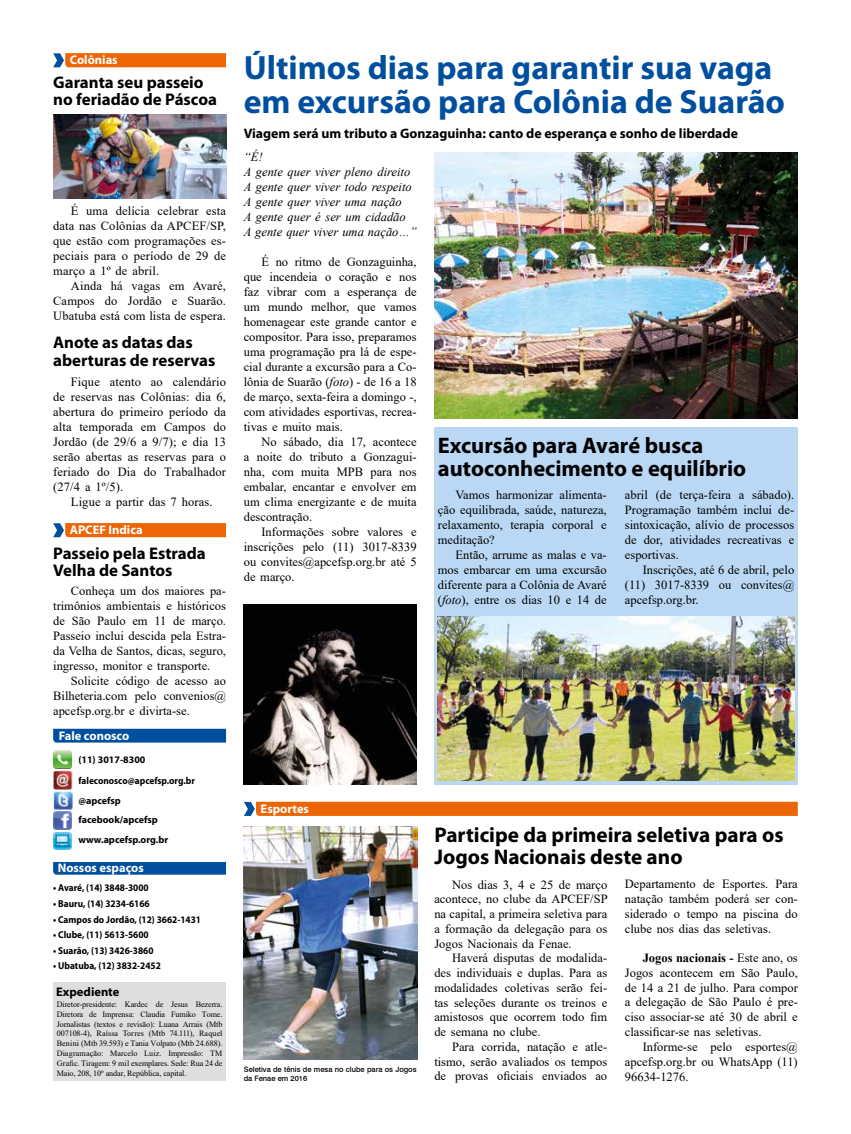
<style>
.page{position:relative;width:851px;height:1134px;background:#fff}
.page>*{position:absolute;margin:0;border:0;box-sizing:border-box;transform-origin:0 0}
.t1{font:700 33.75px/33.8px "Myriad Pro";color:#004f9f}
.t2{font:700 22.5px/23.1px "Myriad Pro";color:#000}
.t3{font:700 21.25px/21.9px "Myriad Pro";color:#000}
.t4{font:700 16.88px/17.5px "Myriad Pro";color:#000}
.t5{font:700 13.75px "Myriad Pro";color:#000}
.t6{font:12.5px/15px "Times New Roman";color:#000;text-align:justify}
.t7{font:italic 12.5px/15px "Times New Roman";color:#000}
.t8{font:700 12.5px "Myriad Pro";color:#fff}
.t9{font:700 12.5px "Myriad Pro";color:#000}
.t10{font:700 10px "Myriad Pro";color:#000;scale:.93 1}
.t11{font:700 10px/20.1px "Myriad Pro";color:#000}
.t12{font:8.12px/9.9px "Times New Roman";letter-spacing:-.01em;color:#000;text-align:justify}
.t13{font:500 7.5px/9px "Swiss 721 BT";color:#000}
.s1{font-size:8.5px}
.s2{font-style:italic}
.s3{font-weight:700}
</style>
<div class="page">
<div style="left:434px;top:427px;width:363px;height:357px;background:#bad8f3"></div>
<div style="left:53px;top:983px;width:173px;height:98px;background:#dedede"></div>
<svg style="left:53px;top:862px;width:173px;height:13px;background:#0653a1"></svg>
<svg style="left:53px;top:729px;width:173px;height:14px;background:#0754a1"></svg>
<img style="left:54px;top:750px;width:18px;height:19px">
<img style="left:53px;top:771px;width:19px;height:18px">
<img style="left:53px;top:791px;width:19px;height:19px">
<img style="left:54px;top:812px;width:17px;height:17px">
<img style="left:54px;top:832px;width:17px;height:18px">
<svg style="left:53px;top:523px;width:173px;height:14px;background:#e36a16"></svg>
<svg style="left:53px;top:53px;width:173px;height:14px;background:#e36b18"></svg>
<svg style="left:244px;top:802px;width:553px;height:14px;background:#e9670d"></svg>
<img style="left:53px;top:114px;width:173px;height:84px">
<img style="left:244px;top:826px;width:173px;height:233px">
<img style="left:244px;top:604px;width:172px;height:180px">
<img style="left:434px;top:153px;width:363px;height:265px">
<img style="left:438px;top:616px;width:356px;height:165px">
<p class="t8" style="left:70px;top:52px;width:49px">Colônias</p>
<h3 class="t4" style="left:53px;top:73px;width:165px">Garanta seu passeio no feriadão de Páscoa</h3>
<p class="t6" style="left:53px;top:203px;width:174px;text-indent:18px">É uma delícia celebrar esta data nas Colônias da APCEF/SP, que estão com programações es&shy;peciais para o período de 29 de março a 1º de abril.</p>
<p class="t6" style="left:53px;top:278px;width:174px;text-indent:18px">Ainda há vagas em Avaré, Campos do Jordão e Suarão.<br>Ubatuba está com lista de espera.</p>
<h3 class="t4" style="left:53px;top:333px;width:164px">Anote as datas das aberturas de reservas</h3>
<p class="t6" style="left:53px;top:374px;width:174px;text-indent:18px">Fique atento ao calendário de reservas nas Colônias: dia 6, abertura do primeiro período da alta temporada em Campos do Jordão (de 29/6 a 9/7); e dia 13 serão abertas as reservas para o feriado do Dia do Trabalhador (27/4 a 1º/5).</p>
<p class="t6" style="left:71px;top:494px;width:143px">Ligue a partir das 7 horas.</p>
<p class="t8" style="left:70px;top:522px;width:74px">APCEF Indica</p>
<h3 class="t4" style="left:53px;top:544px;width:154px">Passeio pela Estrada<br>Velha de Santos</h3>
<p class="t6" style="left:53px;top:583px;width:174px;text-indent:18px">Conheça um dos maiores pa&shy;trimônios ambientais e históricos de São Paulo em 11 de março.<br>Passeio inclui descida pela Estra&shy;da Velha de Santos, dicas, seguro, ingresso, monitor e transporte.</p>
<p class="t6" style="left:53px;top:673px;width:174px;text-indent:18px">Solicite código de acesso ao Bilheteria.com pelo convenios@ apcefsp.org.br e divirta-se.</p>
<p class="t8" style="left:59px;top:727px;width:72px">Fale conosco</p>
<p class="t11" style="left:78px;top:749px;width:118px">(11) 3017-8300 faleconosco@apcefsp.org.br @apcefsp facebook/apcefsp www.apcefsp.org.br</p>
<p class="t8" style="left:58px;top:859px;width:88px">Nossos espaços</p>
<p class="t10" style="left:53px;top:881px;width:104px">• Avaré, (14) 3848-3000</p>
<p class="t10" style="left:53px;top:897px;width:105px">• Bauru, (14) 3234-6166</p>
<p class="t10" style="left:53px;top:913px;width:160px">• Campos do Jordão, (12) 3662-1431</p>
<p class="t10" style="left:53px;top:928px;width:104px">• Clube, (11) 5613-5600</p>
<p class="t10" style="left:53px;top:944px;width:109px">• Suarão, (13) 3426-3860</p>
<p class="t10" style="left:53px;top:959px;width:117px">• Ubatuba, (12) 3832-2452</p>
<p class="t9" style="left:56px;top:983px;width:65px">Expediente</p>
<p class="t12" style="left:57px;top:999px;width:167px">Diretor-presidente: Kardec de Jesus Bezerra.<br>Diretora de Imprensa: Claudia Fumiko Tome.<br>Jornalistas (textos e revisão): Luana Arrais (Mtb 007108-4), Raíssa Torres (Mtb 74.111), Raquel Benini (Mtb 39.593) e Tania Volpato (Mtb 24.688).<br>Diagramação: Marcelo Luiz. Impressão: TM Grafic. Tiragem: 9 mil exemplares. Sede: Rua 24 de Maio, 208, 10º andar, República, capital<span class="s1">.</span></p>
<h1 class="t1" style="left:244px;top:50px;width:542px">Últimos dias para garantir sua vaga em excursão para Colônia de Suarão</h1>
<p class="t5" style="left:244px;top:125px;width:495px">Viagem será um tributo a Gonzaguinha: canto de esperança e sonho de liberdade</p>
<p class="t7" style="left:244px;top:149px;width:174px">“É!<br>A gente quer viver pleno direito<br>A gente quer viver todo respeito<br>A gente quer viver uma nação<br>A gente quer é ser um cidadão<br>A gente quer viver uma nação…”</p>
<p class="t6" style="left:244px;top:254px;width:174px;text-indent:18px">É no ritmo de Gonzaguinha, que incendeia o coração e nos faz vibrar com a esperança de um mundo melhor, que vamos homenagear este grande cantor e compositor. Para isso, preparamos uma programação pra lá de espe&shy;cial durante a excursão para a Co&shy;lônia de Suarão (<span class="s2">foto</span>) - de 16 a 18 de março, sexta-feira a domingo -, com atividades esportivas, recrea&shy;tivas e muito mais.</p>
<p class="t6" style="left:244px;top:434px;width:174px;text-indent:18px">No sábado, dia 17, acontece a noite do tributo a Gonzagui&shy;nha, com muita MPB para nos embalar, encantar e envolver em um clima energizante e de muita descontração.</p>
<p class="t6" style="left:244px;top:524px;width:174px;text-indent:18px">Informações sobre valores e inscrições pelo (11) 3017-8339 ou convites@apcefsp.org.br até 5 de março.</p>
<h2 class="t2" style="left:438px;top:433px;width:310px">Excursão para Avaré busca autoconhecimento e equilíbrio</h2>
<p class="t6" style="left:438px;top:487px;width:170px;text-indent:18px">Vamos harmonizar alimenta&shy;ção equilibrada, saúde, natureza, relaxamento, terapia corporal e meditação?</p>
<p class="t6" style="left:438px;top:547px;width:170px;text-indent:18px">Então, arrume as malas e va&shy;mos embarcar em uma excursão diferente para a Colônia de Avaré (<span class="s2">foto</span>), entre os dias 10 e 14 de</p>
<p class="t6" style="left:625px;top:487px;width:171px">abril (de terça-feira a sábado).<br>Programação também inclui de&shy;sintoxicação, alívio de processos de dor, atividades recreativas e esportivas.</p>
<p class="t6" style="left:625px;top:562px;width:171px;text-indent:18px">Inscrições, até 6 de abril, pelo (11) 3017-8339 ou convites@ apcefsp.org.br.</p>
<p class="t8" style="left:260px;top:800px;width:50px">Esportes</p>
<p class="t13" style="left:244px;top:1065px;width:174px">Seletiva de tênis de mesa no clube para os Jogos da Fenae em 2016</p>
<h3 class="t3" style="left:434px;top:823px;width:350px">Participe da primeira seletiva para os<br>Jogos Nacionais deste ano</h3>
<p class="t6" style="left:625px;top:876px;width:174px">Departamento de Esportes. Para natação também poderá ser con&shy;siderado o tempo na piscina do clube nos dias das seletivas.</p>
<p class="t6" style="left:625px;top:950px;width:174px;text-indent:18px"><span class="s3">Jogos nacionais -</span> Este ano, os Jogos acontecem em São Paulo, de 14 a 21 de julho. Para compor a delegação de São Paulo é pre&shy;ciso associar-se até 30 de abril e classificar-se nas seletivas.</p>
<p class="t6" style="left:625px;top:1039px;width:174px;text-indent:18px">Informe-se pelo esportes@ apcefsp.org.br ou WhatsApp (11)<br>96634-1276.</p>
<p class="t6" style="left:434px;top:877px;width:175px;text-indent:18px">Nos dias 3, 4 e 25 de março acontece, no clube da APCEF/SP na capital, a primeira seletiva para a formação da delegação para os Jogos Nacionais da Fenae.</p>
<p class="t6" style="left:434px;top:950px;width:174px;text-indent:18px">Haverá disputas de modalida&shy;des individuais e duplas. Para as modalidades coletivas serão fei&shy;tas seleções durante os treinos e amistosos que ocorrem todo fim de semana no clube.</p>
<p class="t6" style="left:434px;top:1039px;width:174px;text-indent:18px">Para corrida, natação e atle&shy;tismo, serão avaliados os tempos de provas oficiais enviados ao</p>
</div>
